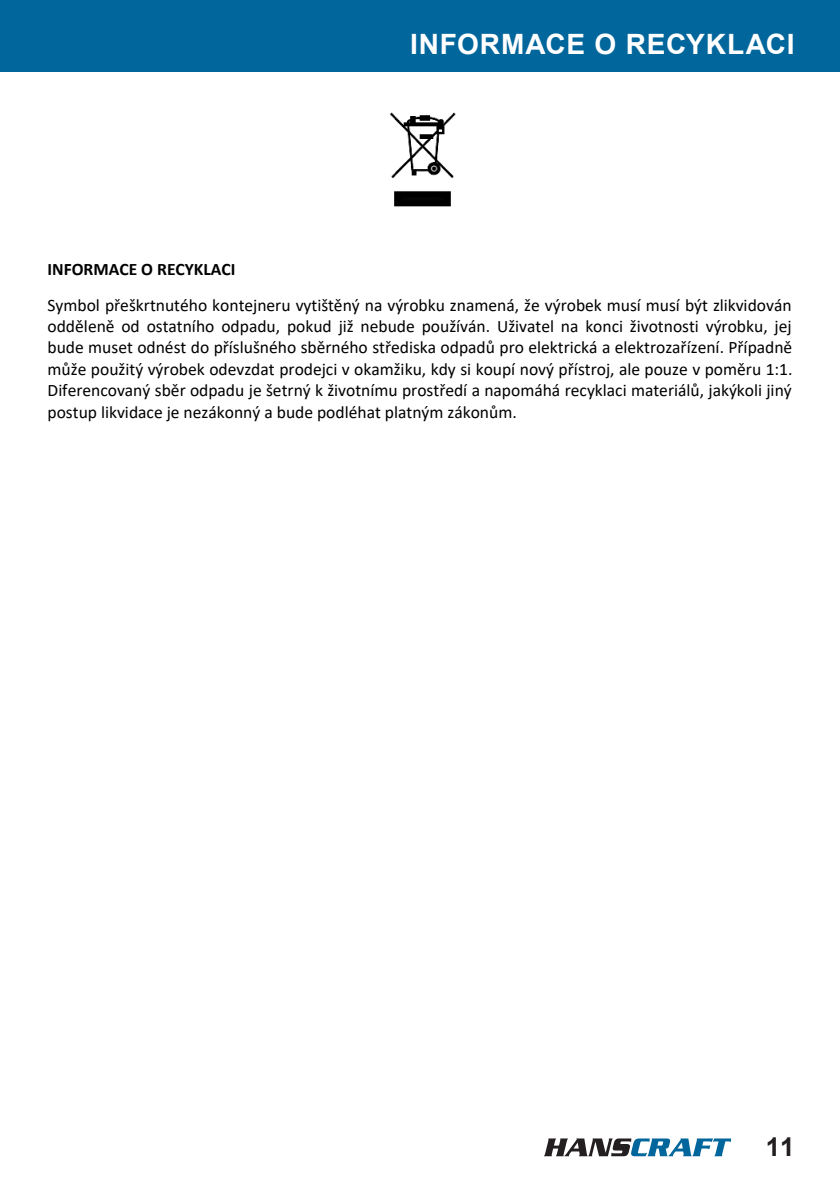
<style>
.page{position:relative;width:840px;height:1191px;background:#fff}
.page>*{position:absolute;margin:0;border:0;box-sizing:border-box;transform-origin:0 0}
.t1{font:700 28px "Arial";letter-spacing:.03em;color:#fff}
.t2{font:700 26px "Arial";color:#231f20}
.t3{font:17.6px/21.4px "Calibri";color:#000001;text-align:justify}
.t4{font:700 17.6px "Calibri";color:#000001}
</style>
<div class="page">
<img style="left:390px;top:112px;width:66px;height:95px">
<svg style="left:544px;top:1138px;width:186px;height:18px"></svg>
<div style="left:0;top:0;width:839px;height:72px;background:#01669c"></div>
<h1 class="t1" style="left:410px;top:26px;width:386px">INFORMACE O RECYKLACI</h1>
<p class="t4" style="left:48px;top:260px;width:189px">INFORMACE O RECYKLACI</p>
<p class="t3" style="left:48px;top:294px;width:746px">Symbol přeškrtnutého kontejneru vytištěný na výrobku znamená, že výrobek musí musí být zlikvidován odděleně od ostatního odpadu, pokud již nebude používán. Uživatel na konci životnosti výrobku, jej bude muset odnést do příslušného sběrného střediska odpadů pro elektrická a elektrozařízení. Případně může použitý výrobek odevzdat prodejci v okamžiku, kdy si koupí nový přístroj, ale pouze v poměru 1:1.<br>Diferencovaný sběr odpadu je šetrný k životnímu prostředí a napomáhá recyklaci materiálů, jakýkoli jiný postup likvidace je nezákonný a bude podléhat platným zákonům.</p>
<h2 class="t2" style="left:765px;top:1130px;width:30px">11</h2>
</div>
